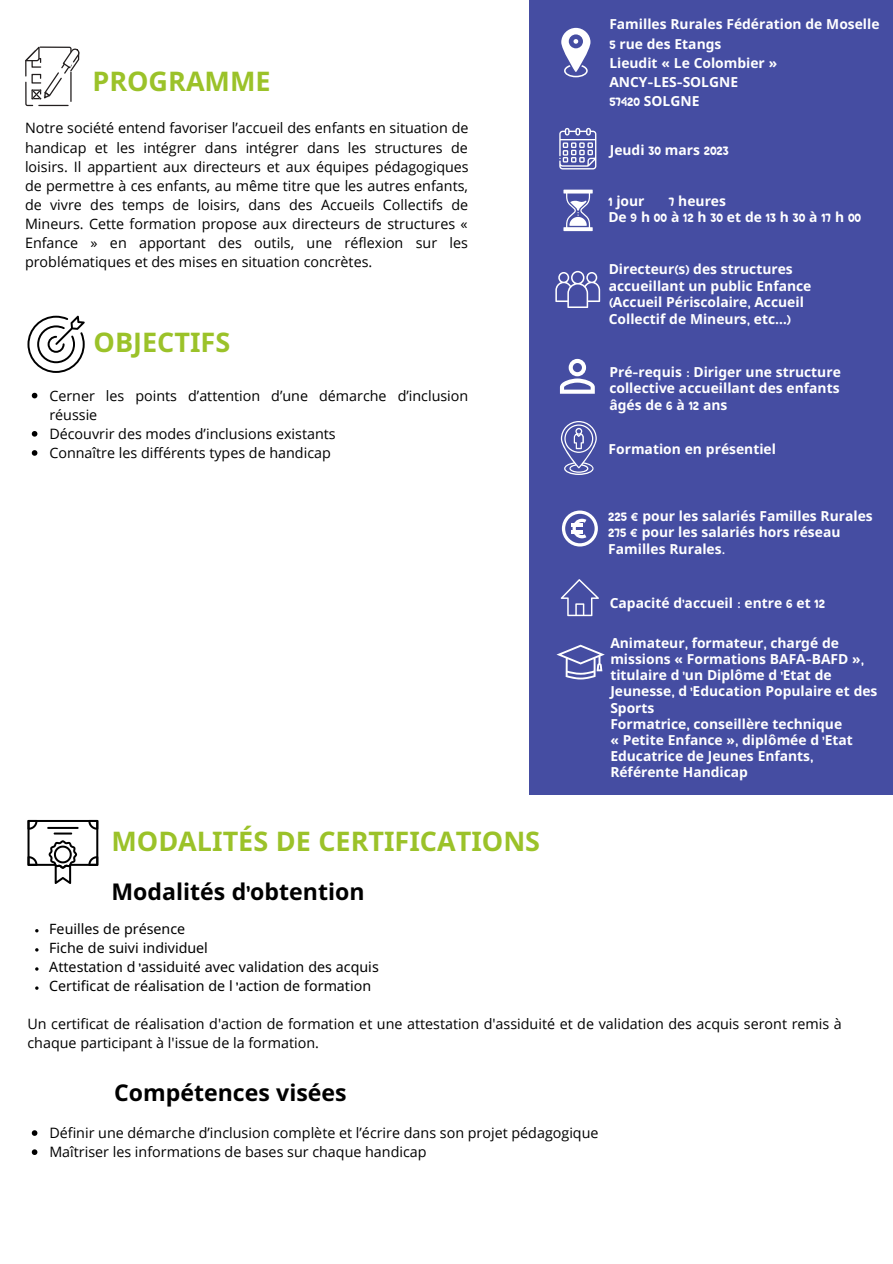
<style>
.page{position:relative;width:893px;height:1264px;background:#fff}
.page>*{position:absolute;margin:0;border:0;box-sizing:border-box;transform-origin:0 0}
.t1{font:700 27px "Noto Sans";color:#9bc229}
.t2{font:700 23.1px "Noto Sans";color:#000}
.t3{font:14.25px/19px "Open Sans";color:#000}
.t4{font:14.25px/19px "Noto Sans";color:#000}
.t5{font:700 13.8px/16px "Noto Sans";color:#fff}
.t6{font:700 13.8px "PLASTY";color:#fff}
.s1{font-family:"PLASTY"}
.s2{font-family:"Noto Sans"}
.s3{font-family:"Noto Sans Gurmukhi"}
</style>
<div class="page">
<svg style="left:27px;top:316px;width:58px;height:57px"></svg>
<svg style="left:25px;top:46px;width:54px;height:60px"></svg>
<div style="left:529px;top:0;width:363px;height:795px;background:#454da2"></div>
<svg style="left:561px;top:28px;width:29px;height:49px"></svg>
<svg style="left:563px;top:190px;width:29px;height:41px"></svg>
<svg style="left:559px;top:128px;width:37px;height:41px"></svg>
<svg style="left:555px;top:271px;width:45px;height:37px"></svg>
<svg style="left:562px;top:510px;width:36px;height:36px"></svg>
<hr style="left:571px;top:523px;width:11px;height:4px;background:#fff">
<svg style="left:28px;top:820px;width:70px;height:64px"></svg>
<svg style="left:556px;top:644px;width:48px;height:35px"></svg>
<svg style="left:560px;top:359px;width:34px;height:35px"></svg>
<svg style="left:560px;top:579px;width:39px;height:37px"></svg>
<svg style="left:561px;top:421px;width:35px;height:54px"></svg>
<svg style="left:32px;top:393px;width:5px;height:5px"></svg>
<svg style="left:32px;top:431px;width:5px;height:5px"></svg>
<svg style="left:32px;top:450px;width:5px;height:6px"></svg>
<svg style="left:35px;top:929px;width:4px;height:3px"></svg>
<svg style="left:35px;top:948px;width:4px;height:3px"></svg>
<svg style="left:32px;top:1130px;width:5px;height:5px"></svg>
<svg style="left:32px;top:1149px;width:5px;height:5px"></svg>
<h1 class="t1" style="left:92px;top:62px;width:180px">PROGRAMME</h1>
<p class="t3" style="left:25px;top:118px;width:445px;text-align:justify">Notre société entend favoriser l’accueil des enfants en situation de handicap et les intégrer dans intégrer dans les structures de loisirs. Il appartient aux directeurs et aux équipes pédagogiques de permettre à ces enfants, au même titre que les autres enfants, de vivre des temps de loisirs, dans des Accueils Collectifs de Mineurs. Cette formation propose aux directeurs de structures « Enfance » en apportant des outils, une réflexion sur les problématiques et des mises en situation concrètes.</p>
<h1 class="t1" style="left:94px;top:323px;width:138px">OBJECTIFS</h1>
<p class="t3" style="left:49px;top:385px;width:420px">Cerner les points d’attention d’une démarche d’inclusion réussie<br>Découvrir des modes d’inclusions existants<br>Connaître les différents types de handicap</p>
<h1 class="t1" style="left:111px;top:822px;width:430px">MODALITÉS DE CERTIFICATIONS</h1>
<h2 class="t2" style="left:111px;top:875px;width:254px">Modalités d<span class="s1">'</span>obtention</h2>
<p class="t4" style="left:49px;top:918px;width:331px">Feuilles de présence<br>Fiche de suivi individuel<br>Attestation d<span class="s1">’</span>assiduité avec validation des acquis Certificat de réalisation de l<span class="s1">’</span>action de formation</p>
<p class="t5" style="left:609px;top:14px;width:272px;line-height:19.4px">Familles Rurales Fédération de Moselle<br><span class="s1">5</span> rue des Etangs<br>Lieudit « Le Colombier »<br>ANCY<span class="s1">-</span>LES<span class="s1">-</span>SOLGNE<br><span class="s1">57420</span> SOLGNE</p>
<p class="t5" style="left:609px;top:141px;width:120px">Jeudi <span class="s1">30</span> mars <span class="s1">2023</span></p>
<p class="t5" style="left:608px;top:193px;width:38px"><span class="s1">1</span> jour</p>
<p class="t6" style="left:608px;top:211px;width:254px"><span class="s2">De</span>9<span class="s2">h</span>00<span class="s2">à</span>12<span class="s2">h</span>30<span class="s2">etde</span>13<span class="s2">h</span>30<span class="s2">à</span>17<span class="s2">h</span>00</p>
<p class="t5" style="left:668px;top:193px;width:59px"><span class="s1">7</span> heures</p>
<p class="t5" style="left:608px;top:260px;width:204px;line-height:16.8px">Directeur<span class="s1">(</span>s<span class="s1">)</span> des structures accueillant un public Enfance <span class="s1">(</span>Accueil Périscolaire<span class="s1">,</span> Accueil<br>Collectif de Mineurs<span class="s1">,</span> etc<span class="s3">…</span><span class="s1">)</span></p>
<p class="t5" style="left:609px;top:363px;width:233px;line-height:16.5px;text-align:justify">Pré<span class="s1">-</span>requis <span class="s1">:</span> Diriger une structure collective accueillant des enfants âgés de <span class="s1">6</span> à <span class="s1">12</span> ans</p>
<p class="t5" style="left:608px;top:441px;width:169px">Formation en présentiel</p>
<p class="t5" style="left:608px;top:507px;width:266px;line-height:16.5px"><span class="s1">225 €</span> pour les salariés Familles Rurales<br><span class="s1">275 €</span> pour les salariés hors réseau<br>Familles Rurales<span class="s1">.</span></p>
<p class="t5" style="left:609px;top:595px;width:217px">Capacité d<span class="s1">'</span>accueil <span class="s1">:</span> entre <span class="s1">6</span> et <span class="s1">12</span></p>
<p class="t5" style="left:610px;top:634px;width:268px">Animateur<span class="s1">,</span> formateur<span class="s1">,</span> chargé de missions « Formations BAFA<span class="s1">-</span>BAFD »<span class="s1">, </span>titulaire d<span class="s1">’</span>un Diplôme d<span class="s1">’</span>Etat de<br>Jeunesse<span class="s1">,</span> d<span class="s1">’</span>Education Populaire et des<br>Sports<br>Formatrice<span class="s1">,</span> conseillère technique<br>« Petite Enfance »<span class="s1">,</span> diplômée d<span class="s1">’</span>Etat<br>Educatrice de Jeunes Enfants<span class="s1">,<br></span>Référente Handicap</p>
<p class="t3" style="left:27px;top:1013px;width:815px">Un certificat de réalisation d'action de formation et une attestation d'assiduité et de validation des acquis seront remis à chaque participant à l'issue de la formation.</p>
<h2 class="t2" style="left:114px;top:1076px;width:234px">Compétences visées</h2>
<p class="t3" style="left:49px;top:1123px;width:550px">Définir une démarche d’inclusion complète et l’écrire dans son projet pédagogique<br>Maîtriser les informations de bases sur chaque handicap</p>
</div>
